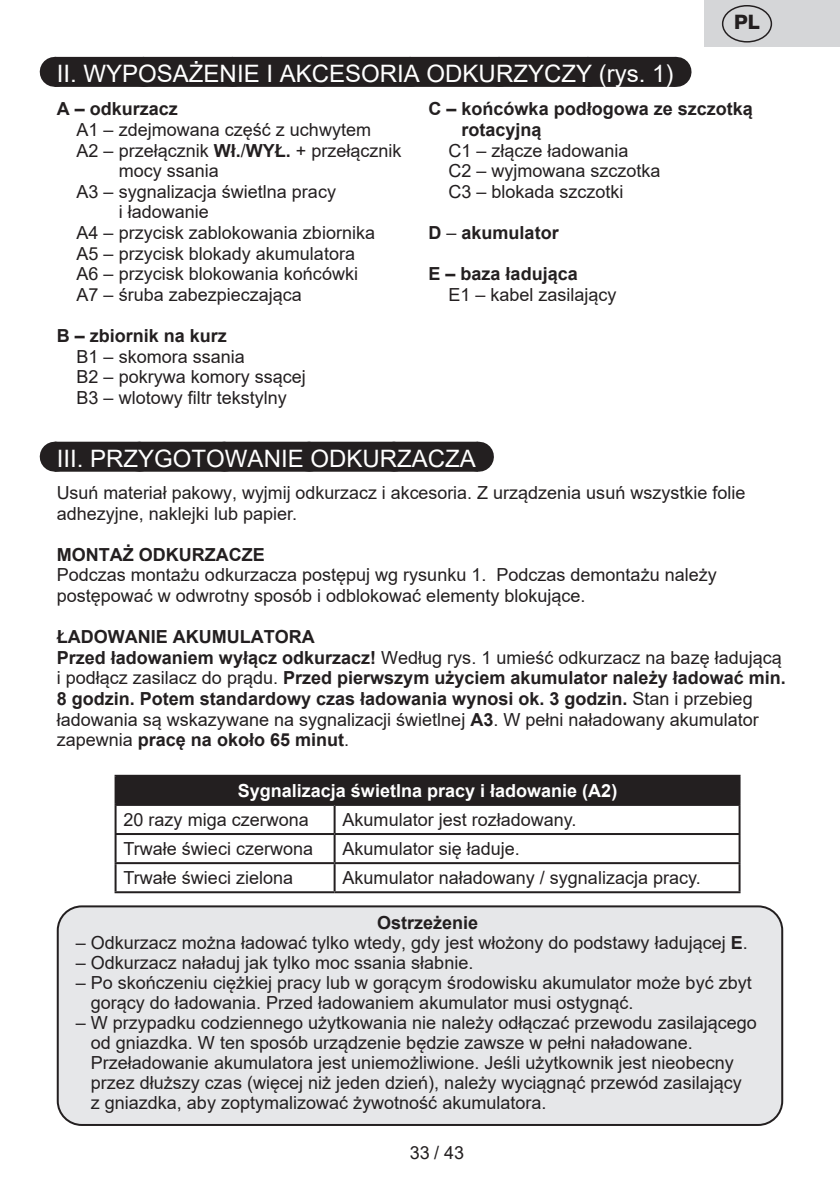
<style>
.page{position:relative;width:840px;height:1191px;background:#fff}
.page>*{position:absolute;margin:0;border:0;box-sizing:border-box;transform-origin:0 0}
.Grafický_nadpis_ETA{font:24px "Arial";color:#fff}
.t1{font:800 20px "Helvetica Neue OT";color:#231f20}
.Normální{font:18px/20.6px "Arial";color:#231f20}
.Normální-2{font:700 18px/20.6px "Arial";color:#231f20}
.t2{font:700 18px "Arial";color:#fff}
.s1{font-weight:700}
.s2{font-weight:400}
</style>
<div class="page">
<div style="left:55px;top:57px;width:620px;height:30px;background:#231f20"></div>
<svg style="left:147px;top:86px;width:483px;height:1px"></svg>
<hr style="left:675px;top:57px;width:1px;height:30px;background:#231f20">
<div style="left:55px;top:442px;width:422px;height:30px;background:#231f20"></div>
<svg style="left:139px;top:471px;width:296px;height:1px"></svg>
<hr style="left:477px;top:442px;width:1px;height:30px;background:#231f20">
<div style="left:115px;top:776px;width:624px;height:29px;background:#231f20"></div>
<hr style="left:114px;top:775px;width:220px;height:2px;background:#231f20">
<hr style="left:114px;top:777px;width:2px;height:27px;background:#231f20">
<hr style="left:334px;top:775px;width:406px;height:2px;background:#231f20">
<hr style="left:738px;top:777px;width:2px;height:27px;background:#231f20">
<hr style="left:114px;top:804px;width:220px;height:2px;background:#231f20">
<hr style="left:114px;top:806px;width:2px;height:27px;background:#231f20">
<hr style="left:334px;top:804px;width:406px;height:2px;background:#231f20">
<hr style="left:333px;top:806px;width:2px;height:27px;background:#231f20">
<hr style="left:738px;top:806px;width:2px;height:27px;background:#231f20">
<hr style="left:114px;top:833px;width:220px;height:2px;background:#231f20">
<hr style="left:114px;top:835px;width:2px;height:27px;background:#231f20">
<hr style="left:334px;top:833px;width:406px;height:2px;background:#231f20">
<hr style="left:333px;top:835px;width:2px;height:27px;background:#231f20">
<hr style="left:738px;top:835px;width:2px;height:27px;background:#231f20">
<hr style="left:114px;top:862px;width:220px;height:2px;background:#231f20">
<hr style="left:114px;top:864px;width:2px;height:27px;background:#231f20">
<hr style="left:334px;top:862px;width:406px;height:2px;background:#231f20">
<hr style="left:333px;top:864px;width:2px;height:27px;background:#231f20">
<hr style="left:738px;top:864px;width:2px;height:27px;background:#231f20">
<hr style="left:114px;top:891px;width:220px;height:2px;background:#231f20">
<hr style="left:334px;top:891px;width:406px;height:2px;background:#231f20">
<div style="left:58px;top:906px;width:723px;height:219px;background:#e6e7e9;border-radius:24px"></div>
<div style="left:57px;top:905px;width:725px;height:221px;border:2px solid #231f20;border-radius:24px"></div>
<div style="left:704px;top:0;width:135px;height:47px;background:#d5d6d8"></div>
<div style="left:721px;top:5px;width:50px;height:38px;border:1px solid #231f20;border-radius:50%"></div>
<p class="t1" style="left:733px;top:10px;width:27px">PL</p>
<p class="Grafický_nadpis_ETA" style="left:57px;top:57px;width:618px">II. WYPOSAŻENIE I AKCESORIA ODKURZYCZY (rys. 1)</p>
<p class="Normální-2" style="left:57px;top:99px;width:123px">A – odkurzacz</p>
<p class="Normální" style="left:77px;top:119px;width:296px">A1 – zdejmowana część z uchwytem</p>
<p class="Normální" style="left:119px;top:140px;width:284px;text-indent:-42px">A2 – przełącznik <span class="s1">Wł.</span>/<span class="s1">WYŁ.</span> + przełącznik mocy ssania</p>
<p class="Normální" style="left:119px;top:181px;width:219px;text-indent:-42px">A3 – sygnalizacja świetlna pracy i ładowanie</p>
<p class="Normální" style="left:77px;top:222px;width:300px">A4 – przycisk zablokowania zbiornika</p>
<p class="Normální" style="left:77px;top:243px;width:280px">A5 – przycisk blokady akumulatora</p>
<p class="Normální" style="left:77px;top:263px;width:283px">A6 – przycisk blokowania końcówki</p>
<p class="Normální" style="left:77px;top:284px;width:227px">A7 – śruba zabezpieczająca</p>
<p class="Normální-2" style="left:57px;top:325px;width:172px">B – zbiornik na kurz</p>
<p class="Normální" style="left:77px;top:346px;width:170px">B1 – skomora ssania</p>
<p class="Normální" style="left:77px;top:366px;width:231px">B2 – pokrywa komory ssącej</p>
<p class="Normální" style="left:77px;top:387px;width:212px">B3 – wlotowy filtr tekstylny</p>
<p class="Normální-2" style="left:461px;top:99px;width:293px;text-indent:-33px">C – końcówka podłogowa ze szczotką rotacyjną</p>
<p class="Normální" style="left:448px;top:140px;width:182px">C1 – złącze ładowania</p>
<p class="Normální" style="left:448px;top:160px;width:214px">C2 – wyjmowana szczotka</p>
<p class="Normální" style="left:448px;top:181px;width:177px">C3 – blokada szczotki</p>
<p class="Normální-2" style="left:428px;top:222px;width:132px">D <span class="s2">–</span> akumulator</p>
<p class="Normální-2" style="left:428px;top:264px;width:151px">E – baza ładująca</p>
<p class="Normální" style="left:448px;top:284px;width:170px">E1 – kabel zasilający</p>
<p class="Grafický_nadpis_ETA" style="left:57px;top:442px;width:420px">III. PRZYGOTOWANIE ODKURZACZA</p>
<p class="Normální" style="left:57px;top:482px;width:690px">Usuń materiał pakowy, wyjmij odkurzacz i akcesoria. Z urządzenia usuń wszystkie folie adhezyjne, naklejki lub papier.</p>
<p class="Normální-2" style="left:57px;top:544px;width:209px">MONTAŻ ODKURZACZE</p>
<p class="Normální" style="left:57px;top:564px;width:661px">Podczas montażu odkurzacza postępuj wg rysunku 1. Podczas demontażu należy postępować w odwrotny sposób i odblokować elementy blokujące.</p>
<p class="Normální-2" style="left:57px;top:626px;width:259px">ŁADOWANIE AKUMULATORA</p>
<p class="Normální" style="left:57px;top:647px;width:730px"><span class="s1">Przed ładowaniem wyłącz odkurzacz!</span> Według rys. 1 umieść odkurzacz na bazę ładującą i podłącz zasilacz do prądu. <span class="s1">Przed pierwszym użyciem akumulator należy ładować min.<br>8 godzin. Potem standardowy czas ładowania wynosi ok. 3 godzin.</span> Stan i przebieg ładowania są wskazywane na sygnalizacji świetlnej <span class="s1">A3</span>. W pełni naładowany akumulator zapewnia <span class="s1">pracę na około 65 minut</span>.</p>
<p class="t2" style="left:238px;top:778px;width:381px">Sygnalizacja świetlna pracy i ładowanie (A2)</p>
<p class="Normální" style="left:123px;top:809px;width:187px">20 razy miga czerwona</p>
<p class="Normální" style="left:342px;top:809px;width:235px">Akumulator jest rozładowany.</p>
<p class="Normální" style="left:123px;top:838px;width:191px">Trwałe świeci czerwona</p>
<p class="Normální" style="left:342px;top:838px;width:179px">Akumulator się ładuje.</p>
<p class="Normální" style="left:123px;top:867px;width:171px">Trwałe świeci zielona</p>
<p class="Normální" style="left:342px;top:867px;width:359px">Akumulator naładowany / sygnalizacja pracy.</p>
<p class="Normální-2" style="left:377px;top:912px;width:103px">Ostrzeżenie</p>
<p class="Normální" style="left:76px;top:931px;width:673px">– Odkurzacz można ładować tylko wtedy, gdy jest włożony do podstawy ładującej <span class="s1">E</span>.</p>
<p class="Normální" style="left:76px;top:951px;width:399px">– Odkurzacz naładuj jak tylko moc ssania słabnie.</p>
<p class="Normální" style="left:91px;top:972px;width:662px;line-height:20px;text-indent:-15px">– Po skończeniu ciężkiej pracy lub w gorącym środowisku akumulator może być zbyt gorący do ładowania. Przed ładowaniem akumulator musi ostygnąć.</p>
<p class="Normální" style="left:91px;top:1012px;width:667px;line-height:20px;text-indent:-15px">– W przypadku codziennego użytkowania nie należy odłączać przewodu zasilającego od gniazdka. W ten sposób urządzenie będzie zawsze w pełni naładowane.<br>Przeładowanie akumulatora jest uniemożliwione. Jeśli użytkownik jest nieobecny przez dłuższy czas (więcej niż jeden dzień), należy wyciągnąć przewód zasilający<br>z gniazdka, aby zoptymalizować żywotność akumulatora.</p>
<p class="Normální" style="left:410px;top:1142px;width:56px">33 / 43</p>
</div>
